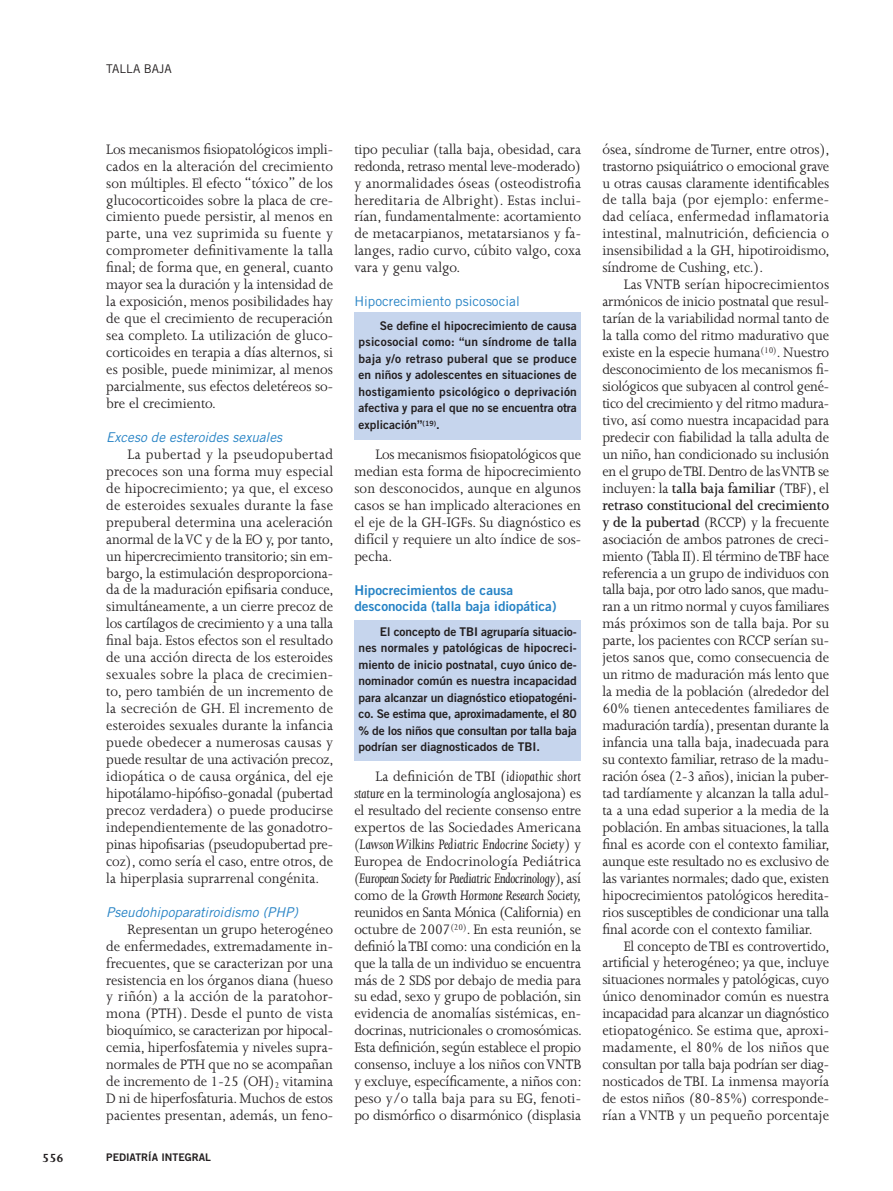
<style>
.page{position:relative;width:893px;height:1191px;background:#fff}
.page>*{position:absolute;margin:0;border:0;box-sizing:border-box;transform-origin:0 0}
.t1{font:15.75px/17px "Joanna";color:#231f20;text-align:justify;scale:.95 1}
.t2{font:italic 13.5px "Trade Gothic";color:#2783c5}
.t3{font:13.5px/17px "Trade Gothic Bold Two";color:#2783c5}
.t4{font:13.5px "Trade Gothic";color:#2783c5}
.t5{font:700 13.5px "Joanna";color:#231f20}
.t6{font:12px/16.5px "Trade Gothic Bold Two";letter-spacing:-.005em;color:#231f20;text-align:justify}
.t7{font:12px "Trade Gothic";color:#231f20}
.t8{font:10.5px "Trade Gothic Bold Two";color:#231f20}
.s1{font-style:italic}
.s2{font-weight:600}
</style>
<div class="page">
<div style="left:354px;top:312px;width:227px;height:127px;background:#c6d5ed"></div>
<div style="left:354px;top:620px;width:227px;height:140px;background:#c6d5ed"></div>
<p class="t7" style="left:106px;top:64px;width:67px">TALLA BAJA</p>
<p class="t1" style="left:106px;top:142px;width:240px">Los mecanismos fisiopatológicos impli&shy;cados en la alteración del crecimiento son múltiples. El efecto “tóxico” de los glucocorticoides sobre la placa de cre&shy;cimiento puede persistir, al menos en parte, una vez suprimida su fuente y comprometer definitivamente la talla final; de forma que, en general, cuanto mayor sea la duración y la intensidad de la exposición, menos posibilidades hay de que el crecimiento de recuperación sea completo. La utilización de gluco&shy;corticoides en terapia a días alternos, si es posible, puede minimizar, al menos parcialmente, sus efectos deletéreos so&shy;bre el crecimiento.</p>
<p class="t2" style="left:106px;top:432px;width:177px">Exceso de esteroides sexuales</p>
<p class="t1" style="left:106px;top:447px;width:241px;text-indent:21px">La pubertad y la pseudopubertad precoces son una forma muy especial de hipocrecimiento; ya que, el exceso de esteroides sexuales durante la fase prepuberal determina una aceleración anormal de la VC y de la EO y, por tanto, un hipercrecimiento transitorio; sin em&shy;bargo, la estimulación desproporciona&shy;da de la maduración epifisaria conduce, simultáneamente, a un cierre precoz de los cartílagos de crecimiento y a una talla final baja. Estos efectos son el resultado de una acción directa de los esteroides sexuales sobre la placa de crecimien&shy;to, pero también de un incremento de la secreción de GH. El incremento de esteroides sexuales durante la infancia puede obedecer a numerosas causas y puede resultar de una activación precoz, idiopática o de causa orgánica, del eje hipotálamo-hipófiso-gonadal (pubertad precoz verdadera) o puede producirse independientemente de las gonadotro&shy;pinas hipofisarias (pseudopubertad pre&shy;coz), como sería el caso, entre otros, de la hiperplasia suprarrenal congénita.</p>
<p class="t2" style="left:106px;top:907px;width:193px">Pseudohipoparatiroidismo (PHP)</p>
<p class="t1" style="left:106px;top:922px;width:240px;text-indent:21px">Representan un grupo heterogéneo de enfermedades, extremadamente in&shy;frecuentes, que se caracterizan por una resistencia en los órganos diana (hueso y riñón) a la acción de la paratohor&shy;mona (PTH). Desde el punto de vista bioquímico, se caracterizan por hipocal&shy;cemia, hiperfosfatemia y niveles supra&shy;normales de PTH que no se acompañan de incremento de 1-25 (OH)<sub>2</sub> vitamina D ni de hiperfosfaturia. Muchos de estos pacientes presentan, además, un feno-</p>
<p class="t5" style="left:42px;top:1152px;width:23px">556</p>
<p class="t8" style="left:106px;top:1153px;width:106px">PEDIATRÍA INTEGRAL</p>
<p class="t1" style="left:354px;top:142px;width:240px">tipo peculiar (talla baja, obesidad, cara redonda, retraso mental leve-moderado) y anormalidades óseas (osteodistrofia hereditaria de Albright). Estas inclui&shy;rían, fundamentalmente: acortamiento de metacarpianos, metatarsianos y fa&shy;langes, radio curvo, cúbito valgo, coxa vara y genu valgo.</p>
<p class="t4" style="left:354px;top:296px;width:167px">Hipocrecimiento psicosocial</p>
<p class="t6" style="left:359px;top:318px;width:220px;text-indent:21px">Se define el hipocrecimiento de causa psicosocial como: “un síndrome de talla baja y/o retraso puberal que se produce en niños y adolescentes en situaciones de hostigamiento psicológico o deprivación afectiva y para el que no se encuentra otra explicación”<sup>(19)</sup>.</p>
<p class="t1" style="left:354px;top:447px;width:240px;text-indent:21px">Los mecanismos fisiopatológicos que median esta forma de hipocrecimiento son desconocidos, aunque en algunos casos se han implicado alteraciones en el eje de la GH-IGFs. Su diagnóstico es difícil y requiere un alto índice de sos&shy;pecha.</p>
<p class="t3" style="left:354px;top:582px;width:204px">Hipocrecimientos de causa desconocida (talla baja idiopática)</p>
<p class="t6" style="left:359px;top:624px;width:220px;text-indent:21px">El concepto de TBI agruparía situacio&shy;nes normales y patológicas de hipocreci&shy;miento de inicio postnatal, cuyo único de&shy;nominador común es nuestra incapacidad para alcanzar un diagnóstico etiopatogéni&shy;co. Se estima que, aproximadamente, el 80 % de los niños que consultan por talla baja podrían ser diagnosticados de TBI.</p>
<p class="t1" style="left:354px;top:769px;width:241px;text-indent:21px">La definición de TBI (<span class="s1">idiopathic short stature</span> en la terminología anglosajona) es el resultado del reciente consenso entre expertos de las Sociedades Americana <span class="s1">(Lawson Wilkins Pediatric Endocrine Society)</span> y Europea de Endocrinología Pediátrica <span class="s1">(European Society for Paediatric Endocrinology)</span>, así como de la <span class="s1">Growth Hormone Research Society, </span>reunidos en Santa Mónica (California) en octubre de 2007<sup>(20)</sup>. En esta reunión, se definió la TBI como: una condición en la que la talla de un individuo se encuentra más de 2 SDS por debajo de media para su edad, sexo y grupo de población, sin evidencia de anomalías sistémicas, en&shy;docrinas, nutricionales o cromosómicas.<br>Esta definición, según establece el propio consenso, incluye a los niños con VNTB y excluye, específicamente, a niños con: peso y/o talla baja para su EG, fenoti&shy;po dismórfico o disarmónico (displasia</p>
<p class="t1" style="left:602px;top:142px;width:241px">ósea, síndrome de Turner, entre otros), trastorno psiquiátrico o emocional grave u otras causas claramente identificables de talla baja (por ejemplo: enferme&shy;dad celíaca, enfermedad inflamatoria intestinal, malnutrición, deficiencia o insensibilidad a la GH, hipotiroidismo, síndrome de Cushing, etc.).</p>
<p class="t1" style="left:602px;top:277px;width:241px;text-indent:21px">Las VNTB serían hipocrecimientos armónicos de inicio postnatal que resul&shy;tarían de la variabilidad normal tanto de la talla como del ritmo madurativo que existe en la especie humana<sup>(10)</sup>. Nuestro desconocimiento de los mecanismos fi&shy;siológicos que subyacen al control gené&shy;tico del crecimiento y del ritmo madura&shy;tivo, así como nuestra incapacidad para predecir con fiabilidad la talla adulta de un niño, han condicionado su inclusión en el grupo de TBI. Dentro de las VNTB se incluyen: la <span class="s2">talla baja familiar</span> (TBF), el <span class="s2">retraso constitucional del crecimiento y de la pubertad</span> (RCCP) y la frecuente asociación de ambos patrones de creci&shy;miento (Tabla II). El término de TBF hace referencia a un grupo de individuos con talla baja, por otro lado sanos, que madu&shy;ran a un ritmo normal y cuyos familiares más próximos son de talla baja. Por su parte, los pacientes con RCCP serían su&shy;jetos sanos que, como consecuencia de un ritmo de maduración más lento que la media de la población (alrededor del 60% tienen antecedentes familiares de maduración tardía), presentan durante la infancia una talla baja, inadecuada para su contexto familiar, retraso de la madu&shy;ración ósea (2-3 años), inician la puber&shy;tad tardíamente y alcanzan la talla adul&shy;ta a una edad superior a la media de la población. En ambas situaciones, la talla final es acorde con el contexto familiar, aunque este resultado no es exclusivo de las variantes normales; dado que, existen hipocrecimientos patológicos heredita&shy;rios susceptibles de condicionar una talla final acorde con el contexto familiar.</p>
<p class="t1" style="left:602px;top:938px;width:241px;text-indent:21px">El concepto de TBI es controvertido, artificial y heterogéneo; ya que, incluye situaciones normales y patológicas, cuyo único denominador común es nuestra incapacidad para alcanzar un diagnóstico etiopatogénico. Se estima que, aproxi&shy;madamente, el 80% de los niños que consultan por talla baja podrían ser diag&shy;nosticados de TBI. La inmensa mayoría de estos niños (80-85%) corresponde&shy;rían a VNTB y un pequeño porcentaje</p>
</div>
